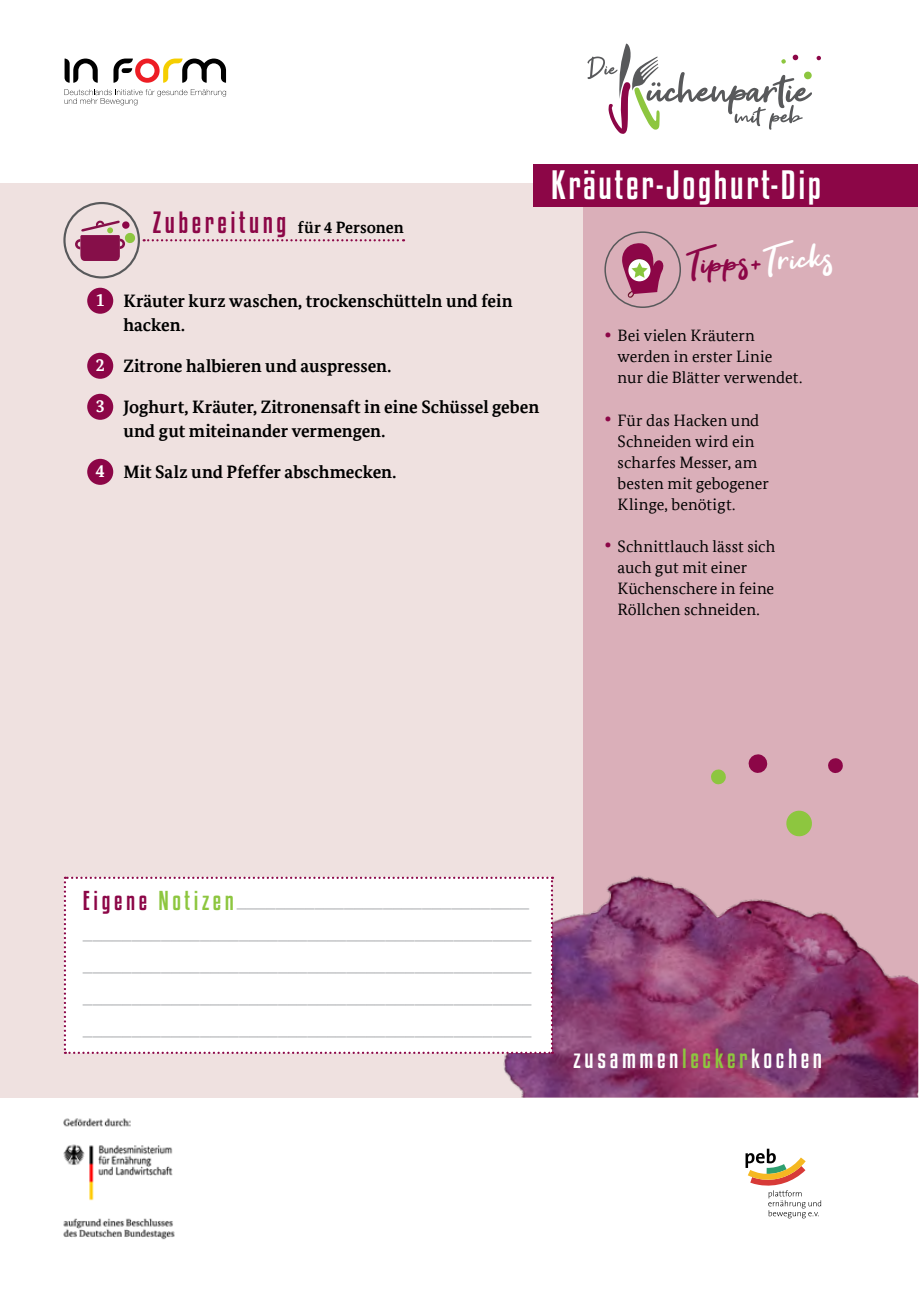
<style>
.page{position:relative;width:919px;height:1289px;background:#fff}
.page>*{position:absolute;margin:0;border:0;box-sizing:border-box;transform-origin:0 0}
.t1{font:46.5px "Get Show";color:#8c0647}
.t2{font:36px "Kenyan Coffee Rg";letter-spacing:.075em;color:#fff}
.t3{font:24.3px "Kenyan Coffee Rg";letter-spacing:.15em;color:#fff}
.t4{font:24px "Kenyan Coffee Rg";letter-spacing:.15em;color:#8dc63f}
.t5{font:19.5px "Minion Pro";color:#a7a9ac}
.t6{font:700 18px/24px "Bundes Serif Office";color:#000}
.t7{font:700 18px "Bundes Serif Office";color:#fff}
.t8{font:16.5px/21px "Bundes Serif Office";color:#000}
.t9{font:700 16.5px "Bundes Serif Office";color:#000}
.s1{font-family:"Kenyan Coffee Rg";font-weight:400;font-size:27px;color:#8c0647}
.s2{color:#fff}
.s3{font-style:italic;font-size:24px;color:#8c0647}
.s4{color:#8c0647}
.s5{color:#8dc63f}
</style>
<div class="page">
<div style="left:0;top:183px;width:906px;height:914px;background:#efe1e0"></div>
<div style="left:583px;top:183px;width:334px;height:910px;background:#daafb9"></div>
<img style="left:492px;top:816px;width:426px;height:281px">
<svg style="left:748px;top:754px;width:20px;height:19px"></svg>
<svg style="left:785px;top:810px;width:28px;height:27px"></svg>
<svg style="left:711px;top:769px;width:15px;height:16px"></svg>
<svg style="left:828px;top:758px;width:14px;height:15px"></svg>
<svg style="left:635px;top:816px;width:119px;height:44px"></svg>
<div style="left:604px;top:231px;width:77px;height:77px;border:2px solid #58595b;border-radius:50%"></div>
<svg style="left:622px;top:243px;width:44px;height:55px"></svg>
<div style="left:87px;top:288px;width:26px;height:26px;background:#8c0647;border-radius:50%"></div>
<div style="left:87px;top:353px;width:26px;height:26px;background:#8c0647;border-radius:50%"></div>
<div style="left:87px;top:394px;width:26px;height:26px;background:#8c0647;border-radius:50%"></div>
<div style="left:87px;top:459px;width:26px;height:26px;background:#8c0647;border-radius:50%"></div>
<div style="left:533px;top:164px;width:384px;height:43px;background:#8c0647"></div>
<svg style="left:113px;top:59px;width:113px;height:24px"></svg>
<svg style="left:65px;top:59px;width:33px;height:24px"></svg>
<svg style="left:64px;top:89px;width:162px;height:16px"></svg>
<svg style="left:587px;top:44px;width:234px;height:90px"></svg>
<div style="left:63px;top:202px;width:77px;height:76px;border:2px solid #58595b;border-radius:50%"></div>
<svg style="left:75px;top:220px;width:61px;height:41px"></svg>
<svg style="left:144px;top:239px;width:260px;height:2px"></svg>
<svg style="left:745px;top:1148px;width:76px;height:70px"></svg>
<div style="left:64px;top:876px;width:489px;height:177px;background:#fff"></div>
<img style="left:63px;top:1118px;width:112px;height:122px">
<p class="t9" style="left:153px;top:217px;width:252px"><span class="s1">Zubereitung</span> für 4 Personen</p>
<p class="t7" style="left:96px;top:289px;width:10px">1</p>
<p class="t6" style="left:123px;top:288px;width:391px">Kräuter kurz waschen, trockenschütteln und fein hacken.</p>
<p class="t7" style="left:96px;top:354px;width:10px">2</p>
<p class="t6" style="left:123px;top:353px;width:269px">Zitrone halbieren und auspressen.</p>
<p class="t7" style="left:96px;top:395px;width:10px">3</p>
<p class="t6" style="left:123px;top:394px;width:417px">Joghurt, Kräuter, Zitronensaft in eine Schüssel geben und gut miteinander vermengen.</p>
<p class="t7" style="left:96px;top:460px;width:10px">4</p>
<p class="t6" style="left:123px;top:459px;width:274px">Mit Salz und Pfeffer abschmecken.</p>
<p class="t2" style="left:551px;top:160px;width:271px">Kräuter-Joghurt-Dip</p>
<p class="t1" style="left:685px;top:238px;width:148px;rotate:-3deg">Tipps+<span class="s2">Tricks</span></p>
<p class="t8" style="left:617px;top:325px;width:186px;text-indent:-13px"><span class="s3">•</span> Bei vielen Kräutern werden in erster Linie<br>nur die Blätter verwendet.</p>
<p class="t8" style="left:617px;top:409px;width:153px;text-indent:-13px"><span class="s3">•</span> Für das Hacken und<br>Schneiden wird ein scharfes Messer, am besten mit gebogener<br>Klinge, benötigt.</p>
<p class="t8" style="left:617px;top:535px;width:159px;text-indent:-13px"><span class="s3">•</span> Schnittlauch lässt sich auch gut mit einer<br>Küchenschere in feine<br>Röllchen schneiden.</p>
<p class="t4" style="left:83px;top:884px;width:152px"><span class="s4">Eigene</span> Notizen</p>
<p class="t5" style="left:237px;top:888px;width:294px">______________________________</p>
<p class="t5" style="left:83px;top:919px;width:450px">______________________________________________</p>
<p class="t5" style="left:83px;top:951px;width:450px">______________________________________________</p>
<p class="t5" style="left:83px;top:983px;width:450px">______________________________________________</p>
<p class="t5" style="left:83px;top:1015px;width:450px">______________________________________________</p>
<p class="t3" style="left:573px;top:1042px;width:250px">zusammen<span class="s5">lecker</span>kochen</p>
</div>
